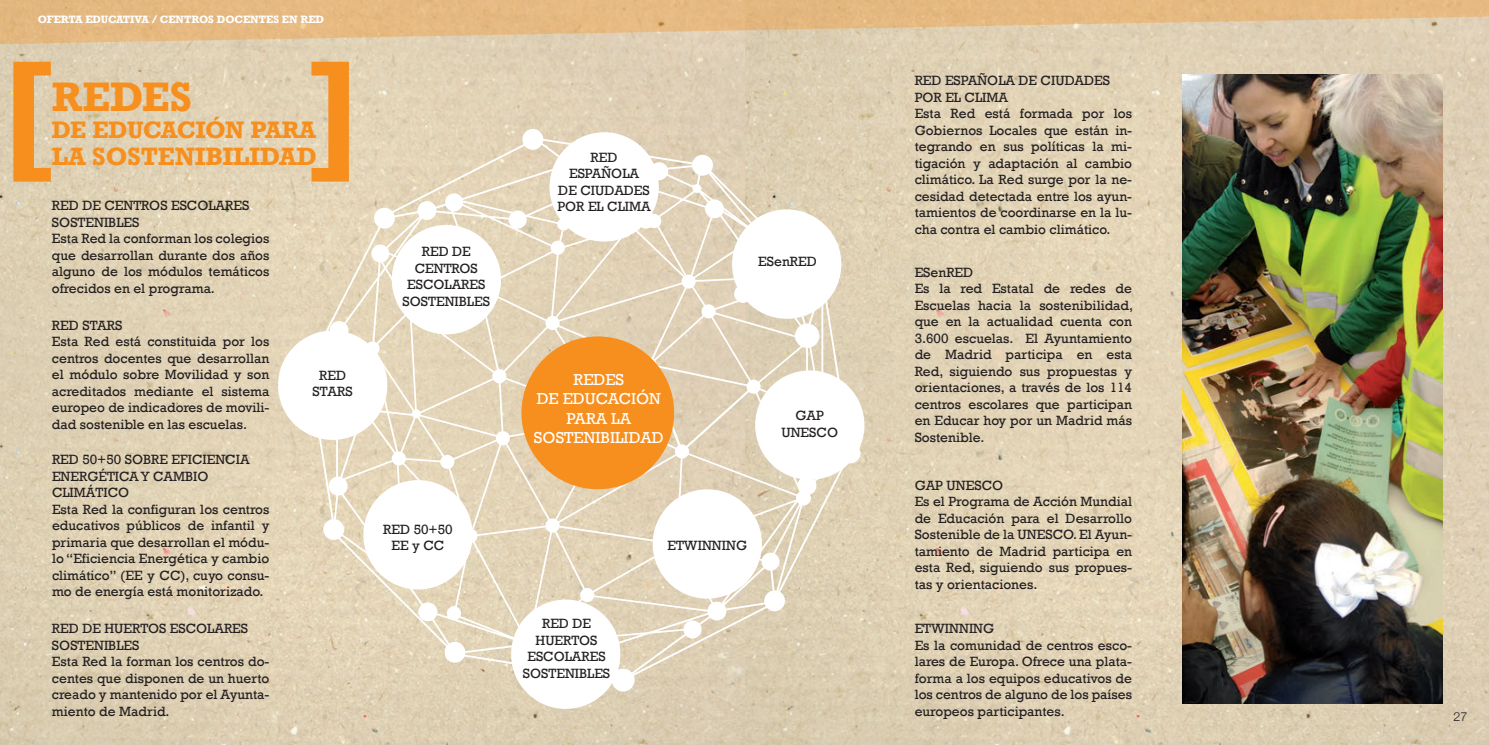
<style>
.page{position:relative;width:1489px;height:745px;background:#fff}
.page>*{position:absolute;margin:0;border:0;box-sizing:border-box;transform-origin:0 0}
.t1{font:700 125.25px "Rockwell";color:#f68f1e}
.t2{font:700 38.62px "Rockwell";color:#f68f1e}
.t3{font:700 23.5px "Rockwell";color:#f68f1e}
.t4{font:700 22.38px "Rockwell";letter-spacing:-.025em;color:#f68f1e}
.t5{font:16.25px/19.5px "Rockwell";color:#fff;text-align:center}
.t6{font:13.75px/16.5px "Rockwell";color:#231f20}
.t7{font:300 12.5px "Helvetica Neue";color:#231f20}
.t8{font:700 10px "Rockwell";color:#fff}
</style>
<div class="page">
<img style="left:0;top:44px;width:1488px;height:700px">
<svg style="left:0;top:0;width:1488px;height:44px;background:#e3c091"></svg>
<svg style="left:298px;top:129px;width:562px;height:551px;background:#e3d5bc"></svg>
<div style="left:611px;top:668px;width:23px;height:23px;background:#fff;border-radius:50%"></div>
<div style="left:795px;top:323px;width:24px;height:25px;background:#fff;border-radius:50%"></div>
<div style="left:796px;top:490px;width:14px;height:15px;background:#fff;border-radius:50%"></div>
<div style="left:392px;top:225px;width:109px;height:109px;background:#fff;border-radius:50%"></div>
<div style="left:549px;top:132px;width:109px;height:109px;background:#fff;border-radius:50%"></div>
<div style="left:521px;top:336px;width:153px;height:153px;background:#f68f1e;border-radius:50%"></div>
<div style="left:363px;top:480px;width:109px;height:109px;background:#fff;border-radius:50%"></div>
<div style="left:511px;top:599px;width:109px;height:109px;background:#fff;border-radius:50%"></div>
<div style="left:732px;top:209px;width:109px;height:109px;background:#fff;border-radius:50%"></div>
<div style="left:278px;top:330px;width:109px;height:109px;background:#fff;border-radius:50%"></div>
<div style="left:652px;top:489px;width:110px;height:109px;background:#fff;border-radius:50%"></div>
<div style="left:755px;top:370px;width:109px;height:109px;background:#fff;border-radius:50%"></div>
<img style="left:1182px;top:74px;width:260px;height:629px">
<p class="t8" style="left:38px;top:13px;width:288px">OFERTA EDUCATIVA / CENTROS DOCENTES EN RED</p>
<h1 class="t1" style="left:-2px;top:27px;width:58px">[</h1>
<h1 class="t1" style="left:307px;top:27px;width:58px">]</h1>
<h2 class="t2" style="left:52px;top:72px;width:142px">REDES</h2>
<h3 class="t4" style="left:52px;top:115px;width:265px">DE EDUCACIÓN PARA</h3>
<h3 class="t3" style="left:52px;top:141px;width:267px">LA SOSTENIBILIDAD</h3>
<p class="t6" style="left:52px;top:198px;width:219px">RED DE CENTROS ESCOLARES<br>SOSTENIBLES<br>Esta Red la conforman los colegios que desarrollan durante dos años alguno de los módulos temáticos ofrecidos en el programa.</p>
<p class="t6" style="left:52px;top:317px;width:219px">RED STARS<br>Esta Red está constituida por los centros docentes que desarrollan el módulo sobre Movilidad y son acreditados mediante el sistema europeo de indicadores de movili&shy;dad sostenible en las escuelas.</p>
<p class="t6" style="left:52px;top:451px;width:219px">RED 50+50 SOBRE EFICIENCIA<br>ENERGÉTICA Y CAMBIO<br>CLIMÁTICO<br>Esta Red la configuran los centros educativos públicos de infantil y primaria que desarrollan el módu&shy;lo “Eficiencia Energética y cambio climático” (EE y CC), cuyo consu&shy;mo de energía está monitorizado.</p>
<p class="t6" style="left:52px;top:620px;width:219px">RED DE HUERTOS ESCOLARES<br>SOSTENIBLES<br>Esta Red la forman los centros do&shy;centes que disponen de un huerto creado y mantenido por el Ayunta&shy;miento de Madrid.</p>
<p class="t6" style="left:312px;top:367px;width:42px;text-align:center">RED<br>STARS</p>
<p class="t6" style="left:402px;top:243px;width:89px;text-align:center">RED DE<br>CENTROS<br>ESCOLARES<br>SOSTENIBLES</p>
<p class="t6" style="left:383px;top:520px;width:71px;text-align:center">RED 50+50<br>EE y CC</p>
<p class="t6" style="left:557px;top:149px;width:95px;text-align:center">RED<br>ESPAÑOLA<br>DE CIUDADES<br>POR EL CLIMA</p>
<p class="t6" style="left:758px;top:253px;width:60px">ESenRED</p>
<p class="t5" style="left:534px;top:369px;width:131px">REDES<br>DE EDUCACIÓN<br>PARA LA<br>SOSTENIBILIDAD</p>
<p class="t6" style="left:781px;top:407px;width:58px;text-align:center">GAP<br>UNESCO</p>
<p class="t6" style="left:523px;top:615px;width:89px;text-align:center">RED DE<br>HUERTOS<br>ESCOLARES<br>SOSTENIBLES</p>
<p class="t6" style="left:667px;top:536px;width:81px">ETWINNING</p>
<p class="t6" style="left:914px;top:72px;width:219px">RED ESPAÑOLA DE CIUDADES<br>POR EL CLIMA<br>Esta Red está formada por los<br>Gobiernos Locales que están in&shy;tegrando en sus políticas la mi&shy;tigación y adaptación al cambio climático. La Red surge por la ne&shy;cesidad detectada entre los ayun&shy;tamientos de coordinarse en la lu&shy;cha contra el cambio climático.</p>
<p class="t6" style="left:914px;top:264px;width:220px">ESenRED<br>Es la red Estatal de redes de<br>Escuelas hacia la sostenibilidad, que en la actualidad cuenta con<br>3.600 escuelas. El Ayuntamiento de Madrid participa en esta<br>Red, siguiendo sus propuestas y orientaciones, a través de los 114 centros escolares que participan en Educar hoy por un Madrid más<br>Sostenible.</p>
<p class="t6" style="left:914px;top:476px;width:219px">GAP UNESCO<br>Es el Programa de Acción Mundial de Educación para el Desarrollo<br>Sostenible de la UNESCO. El Ayun&shy;tamiento de Madrid participa en esta Red, siguiendo sus propues&shy;tas y orientaciones.</p>
<p class="t6" style="left:914px;top:620px;width:219px">ETWINNING<br>Es la comunidad de centros esco&shy;lares de Europa. Ofrece una plata&shy;forma a los equipos educativos de los centros de alguno de los países europeos participantes.</p>
<p class="t7" style="left:1453px;top:706px;width:15px">27</p>
</div>
